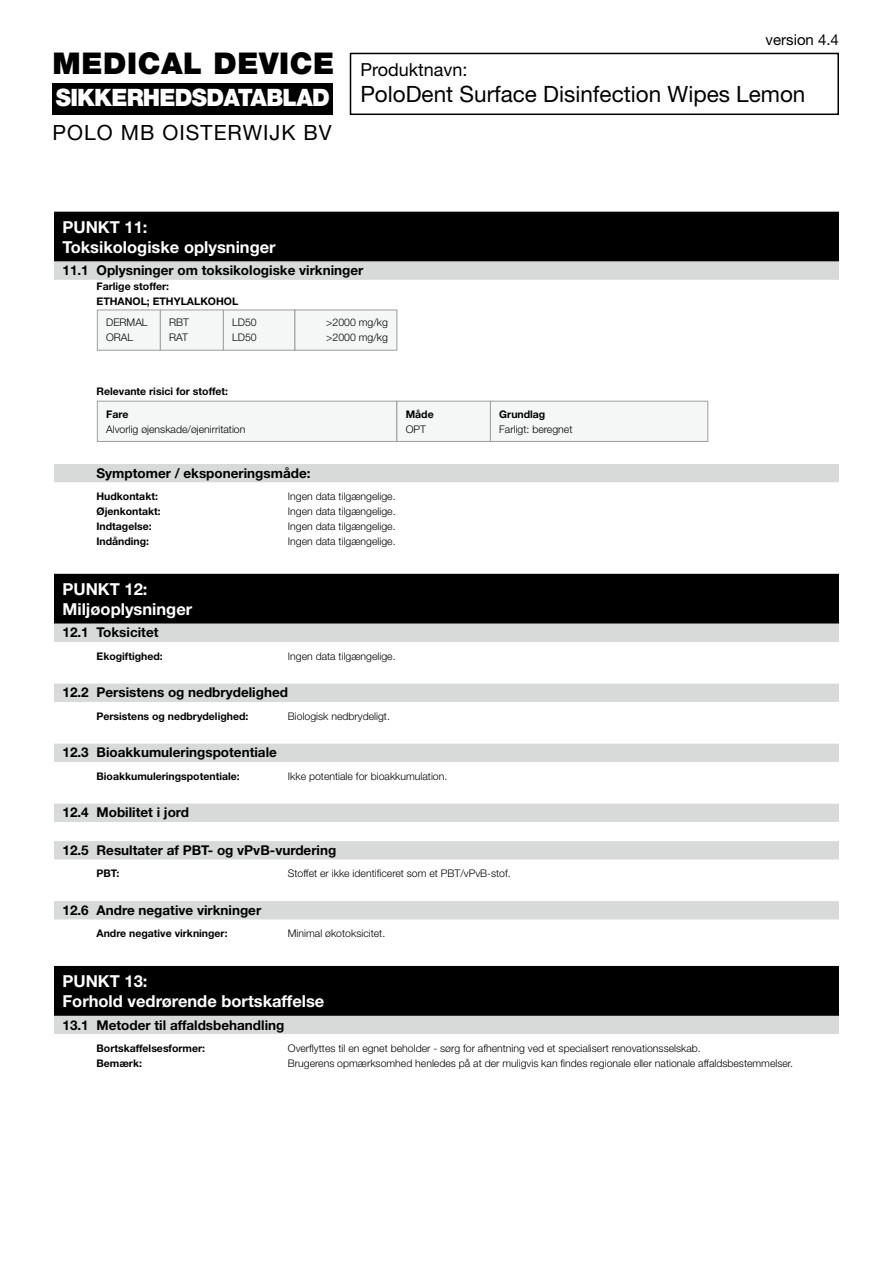
<style>
.page{position:relative;width:893px;height:1263px;background:#fff}
.page>*{position:absolute;margin:0;border:0;box-sizing:border-box;transform-origin:0 0}
.t1{font:900 30px "Helvetica Neue LT Pro";letter-spacing:.02em;color:#000}
.t2{font:900 24px "Helvetica Neue LT Pro";letter-spacing:-.03em;color:#fff;scale:.95 1}
.t3{font:22.5px "Helvetica Neue LT Pro";color:#000}
.t4{font:21px "Helvetica Neue LT Pro";letter-spacing:.05em;color:#000}
.t5{font:18px "Helvetica Neue LT Pro";color:#000}
.t6{font:700 16.5px/19.8px "Helvetica Neue LT Pro";color:#fff}
.t7{font:15px "Helvetica Neue LT Pro";color:#000}
.t8{font:700 13.5px "Helvetica Neue LT Pro";color:#000}
.t9{font:300 10.5px/15px "Helvetica Neue LT Pro";color:#000}
.t10{font:700 10.5px/15px "Helvetica Neue LT Pro";color:#000}
</style>
<div class="page">
<div style="left:54px;top:212px;width:785px;height:25px;background:#000"></div>
<div style="left:54px;top:231px;width:785px;height:26px;background:#000"></div>
<div style="left:54px;top:253px;width:785px;height:9px;background:#000"></div>
<div style="left:54px;top:261px;width:785px;height:18px;background:#d8dada"></div>
<div style="left:54px;top:275px;width:785px;height:5px;background:#d8dada"></div>
<div style="left:54px;top:464px;width:785px;height:18px;background:#d8dada"></div>
<div style="left:54px;top:574px;width:785px;height:25px;background:#000"></div>
<div style="left:54px;top:594px;width:785px;height:25px;background:#000"></div>
<div style="left:54px;top:615px;width:785px;height:9px;background:#000"></div>
<div style="left:54px;top:624px;width:785px;height:18px;background:#d8dada"></div>
<div style="left:54px;top:684px;width:785px;height:18px;background:#d8dada"></div>
<div style="left:54px;top:744px;width:785px;height:18px;background:#d8dada"></div>
<div style="left:54px;top:804px;width:785px;height:18px;background:#d8dada"></div>
<div style="left:54px;top:841px;width:785px;height:18px;background:#d8dada"></div>
<div style="left:54px;top:901px;width:785px;height:18px;background:#d8dada"></div>
<div style="left:54px;top:966px;width:785px;height:25px;background:#000"></div>
<div style="left:54px;top:986px;width:785px;height:25px;background:#000"></div>
<div style="left:54px;top:1007px;width:785px;height:9px;background:#000"></div>
<div style="left:54px;top:1016px;width:785px;height:18px;background:#d8dada"></div>
<div style="left:97px;top:310px;width:63px;height:40px;background:#f5f6f6"></div>
<div style="left:97px;top:310px;width:64px;height:41px;border:1px solid #9d9e9e"></div>
<div style="left:160px;top:310px;width:63px;height:40px;background:#f5f6f6"></div>
<div style="left:160px;top:310px;width:64px;height:41px;border:1px solid #9d9e9e"></div>
<div style="left:223px;top:310px;width:72px;height:40px;background:#f5f6f6"></div>
<div style="left:223px;top:310px;width:72px;height:41px;border:1px solid #9d9e9e"></div>
<div style="left:295px;top:310px;width:102px;height:40px;background:#f5f6f6"></div>
<div style="left:295px;top:310px;width:102px;height:41px;border:1px solid #9d9e9e"></div>
<div style="left:97px;top:401px;width:300px;height:40px;background:#f5f6f6"></div>
<div style="left:97px;top:401px;width:300px;height:41px;border:1px solid #9d9e9e"></div>
<div style="left:397px;top:401px;width:93px;height:40px;background:#f5f6f6"></div>
<div style="left:396px;top:401px;width:95px;height:41px;border:1px solid #9d9e9e"></div>
<div style="left:490px;top:401px;width:218px;height:40px;background:#f5f6f6"></div>
<div style="left:490px;top:401px;width:218px;height:41px;border:1px solid #9d9e9e"></div>
<div style="left:350px;top:53px;width:489px;height:62px;border:2px solid #000"></div>
<div style="left:52px;top:83px;width:281px;height:32px;background:#000"></div>
<h1 class="t1" style="left:52px;top:45px;width:283px">MEDICAL DEVICE</h1>
<h2 class="t2" style="left:56px;top:83px;width:290px">SIKKERHEDSDATABLAD</h2>
<h3 class="t4" style="left:52px;top:119px;width:281px">POLO MB OISTERWIJK BV</h3>
<h3 class="t7" style="left:766px;top:30px;width:75px">version 4.4</h3>
<h3 class="t5" style="left:360px;top:59px;width:109px">Produktnavn:</h3>
<h3 class="t3" style="left:360px;top:80px;width:447px">PoloDent Surface Disinfection Wipes Lemon</h3>
<h3 class="t6" style="left:62px;top:217px;width:215px">PUNKT 11:<br>Toksikologiske oplysninger</h3>
<p class="t8" style="left:63px;top:262px;width:302px">11.1 Oplysninger om toksikologiske virkninger</p>
<p class="t10" style="left:97px;top:279px;width:143px">Farlige stoffer:<br>ETHANOL; ETHYLALKOHOL</p>
<p class="t9" style="left:106px;top:315px;width:43px">DERMAL<br>ORAL</p>
<p class="t9" style="left:169px;top:315px;width:21px">RBT<br>RAT</p>
<p class="t9" style="left:232px;top:315px;width:26px">LD50<br>LD50</p>
<p class="t9" style="left:326px;top:315px;width:63px">&gt;2000 mg/kg &gt;2000 mg/kg</p>
<p class="t10" style="left:97px;top:384px;width:133px">Relevante risici for stoffet:</p>
<p class="t10" style="left:106px;top:406px;width:24px">Fare</p>
<p class="t9" style="left:106px;top:421px;width:141px">Alvorlig øjenskade/øjenirritation</p>
<p class="t10" style="left:406px;top:406px;width:29px">Måde</p>
<p class="t9" style="left:406px;top:421px;width:22px">OPT</p>
<p class="t10" style="left:499px;top:406px;width:48px">Grundlag</p>
<p class="t9" style="left:499px;top:421px;width:75px">Farligt: beregnet</p>
<p class="t8" style="left:97px;top:465px;width:215px">Symptomer / eksponeringsmåde:</p>
<p class="t10" style="left:97px;top:489px;width:63px">Hudkontakt:</p>
<p class="t9" style="left:288px;top:489px;width:109px">Ingen data tilgængelige.</p>
<p class="t10" style="left:97px;top:504px;width:66px">Øjenkontakt:</p>
<p class="t9" style="left:288px;top:504px;width:109px">Ingen data tilgængelige.</p>
<p class="t10" style="left:97px;top:519px;width:57px">Indtagelse:</p>
<p class="t9" style="left:288px;top:519px;width:109px">Ingen data tilgængelige.</p>
<p class="t10" style="left:97px;top:534px;width:54px">Indånding:</p>
<p class="t9" style="left:288px;top:534px;width:109px">Ingen data tilgængelige.</p>
<h3 class="t6" style="left:62px;top:579px;width:131px">PUNKT 12:<br>Miljøoplysninger</h3>
<p class="t8" style="left:63px;top:624px;width:97px">12.1 Toksicitet</p>
<p class="t10" style="left:97px;top:648px;width:68px">Ekogiftighed:</p>
<p class="t9" style="left:288px;top:648px;width:109px">Ingen data tilgængelige.</p>
<p class="t8" style="left:63px;top:684px;width:227px">12.2 Persistens og nedbrydelighed</p>
<p class="t10" style="left:97px;top:708px;width:153px">Persistens og nedbrydelighed:</p>
<p class="t9" style="left:288px;top:708px;width:104px">Biologisk nedbrydeligt.</p>
<p class="t8" style="left:63px;top:744px;width:216px">12.3 Bioakkumuleringspotentiale</p>
<p class="t10" style="left:97px;top:768px;width:145px">Bioakkumuleringspotentiale:</p>
<p class="t9" style="left:288px;top:768px;width:161px">Ikke potentiale for bioakkumulation.</p>
<p class="t8" style="left:63px;top:804px;width:128px">12.4 Mobilitet i jord</p>
<p class="t8" style="left:63px;top:842px;width:275px">12.5 Resultater af PBT- og vPvB-vurdering</p>
<p class="t10" style="left:97px;top:866px;width:24px">PBT:</p>
<p class="t9" style="left:288px;top:866px;width:224px">Stoffet er ikke identificeret som et PBT/vPvB-stof.</p>
<p class="t8" style="left:63px;top:902px;width:200px">12.6 Andre negative virkninger</p>
<p class="t10" style="left:97px;top:926px;width:133px">Andre negative virkninger:</p>
<p class="t9" style="left:288px;top:926px;width:99px">Minimal økotoksicitet.</p>
<h3 class="t6" style="left:62px;top:971px;width:263px">PUNKT 13:<br>Forhold vedrørende bortskaffelse</h3>
<p class="t8" style="left:63px;top:1016px;width:223px">13.1 Metoder til affaldsbehandling</p>
<p class="t10" style="left:97px;top:1040px;width:110px">Bortskaffelsesformer:</p>
<p class="t9" style="left:288px;top:1040px;width:414px">Overflyttes til en egnet beholder - sørg for afhentning ved et specialisert renovationsselskab.</p>
<p class="t10" style="left:97px;top:1055px;width:47px">Bemærk:</p>
<p class="t9" style="left:288px;top:1055px;width:507px">Brugerens opmærksomhed henledes på at der muligvis kan findes regionale eller nationale affaldsbestemmelser.</p>
</div>
